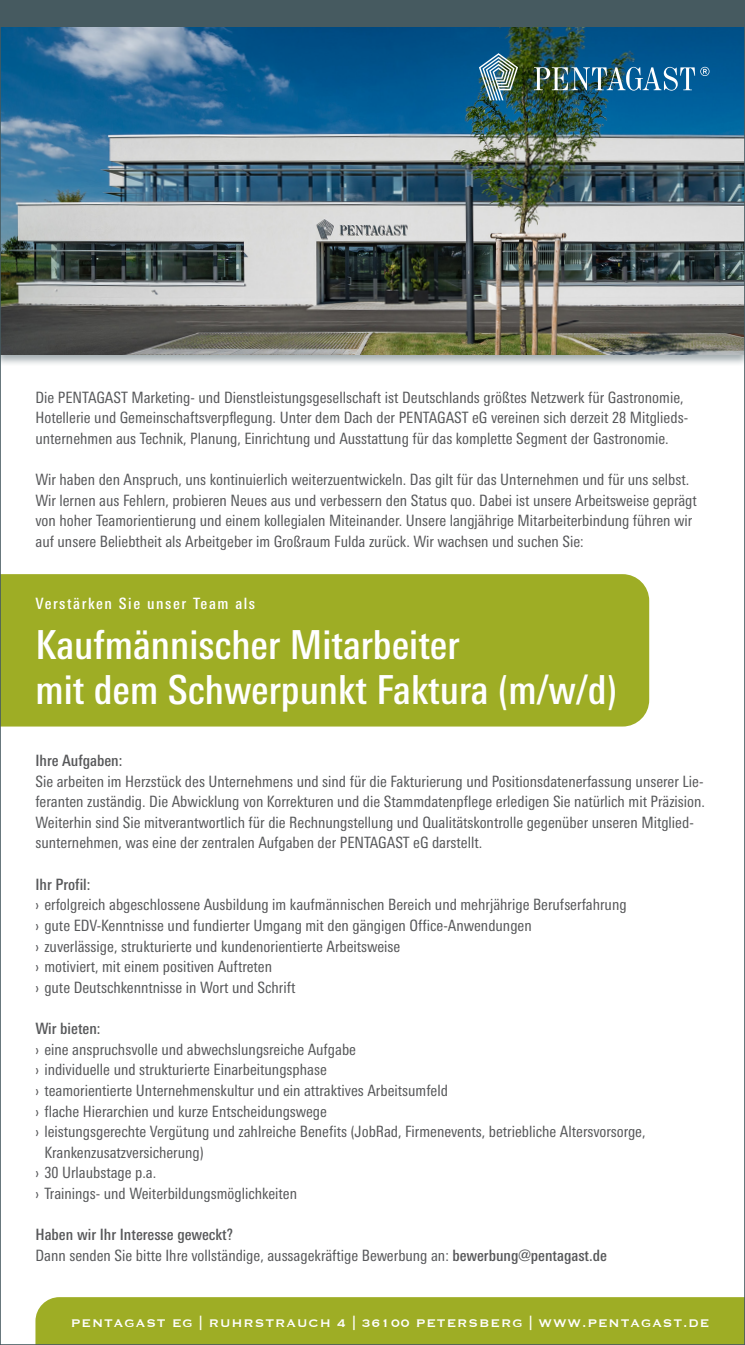
<style>
.page{position:relative;width:745px;height:1345px;background:#fff}
.page>*{position:absolute;margin:0;border:0;box-sizing:border-box;transform-origin:0 0}
.t1{font:500 condensed 40px/45px "Linotype Univers";color:#fff}
.t2{font:condensed 15.62px/20.6px "Linotype Univers";color:#57585a}
.t3{font:500 condensed 15.62px "Linotype Univers";color:#57585a}
.t4{font:500 condensed 15.62px "Linotype Univers";letter-spacing:.1em;color:#fff}
.t5{font:14.38px "Copperplate";letter-spacing:.065em;color:#fff}
.s1{font-weight:500}
.s2{font-family:"Linotype Univers";font-weight:500;font-stretch:condensed}
</style>
<div class="page">
<div style="left:2px;top:574px;width:646px;height:152px;background:#9ead25"></div>
<div style="left:0;top:25px;width:744px;height:342px;background:#465a60;opacity:.5"></div>
<img style="left:2px;top:27px;width:740px;height:327px">
<div style="left:0;top:0;width:744px;height:27px;background:#465a60"></div>
<img style="left:478px;top:53px;width:39px;height:47px">
<img style="left:533px;top:67px;width:176px;height:24px">
<div style="left:35px;top:1297px;width:707px;height:46px;background:#9ead25"></div>
<p class="t2" style="left:35px;top:386px;width:653px">Die PENTAGAST Marketing- und Dienstleistungsgesellschaft ist Deutschlands größtes Netzwerk für Gastronomie,<br>Hotellerie und Gemeinschaftsverpflegung. Unter dem Dach der PENTAGAST eG vereinen sich derzeit 28 Mitglieds&shy;unternehmen aus Technik, Planung, Einrichtung und Ausstattung für das komplette Segment der Gastronomie.</p>
<p class="t2" style="left:35px;top:469px;width:662px">Wir haben den Anspruch, uns kontinuierlich weiterzuentwickeln. Das gilt für das Unternehmen und für uns selbst.<br>Wir lernen aus Fehlern, probieren Neues aus und verbessern den Status quo. Dabei ist unsere Arbeitsweise geprägt von hoher Teamorientierung und einem kollegialen Miteinander. Unsere langjährige Mitarbeiterbindung führen wir auf unsere Beliebtheit als Arbeitgeber im Großraum Fulda zurück. Wir wachsen und suchen Sie:</p>
<p class="t4" style="left:35px;top:593px;width:221px">Verstärken Sie unser Team als</p>
<h1 class="t1" style="left:35px;top:621px;width:583px">Kaufmännischer Mitarbeiter<br>mit dem Schwerpunkt Faktura (m/w/d)</h1>
<p class="t3" style="left:35px;top:750px;width:88px">Ihre Aufgaben:</p>
<p class="t2" style="left:35px;top:770px;width:670px">Sie arbeiten im Herzstück des Unternehmens und sind für die Fakturierung und Positionsdatenerfassung unserer Lie&shy;feranten zuständig. Die Abwicklung von Korrekturen und die Stammdatenpflege erledigen Sie natürlich mit Präzision.<br>Weiterhin sind Sie mitverantwortlich für die Rechnungstellung und Qualitätskontrolle gegenüber unseren Mitglied&shy;sunternehmen, was eine der zentralen Aufgaben der PENTAGAST eG darstellt.</p>
<p class="t3" style="left:35px;top:874px;width:56px">Ihr Profil:</p>
<p class="t2" style="left:35px;top:894px;width:592px">› erfolgreich abgeschlossene Ausbildung im kaufmännischen Bereich und mehrjährige Berufserfahrung › gute EDV-Kenntnisse und fundierter Umgang mit den gängigen Office-Anwendungen<br>› zuverlässige, strukturierte und kundenorientierte Arbeitsweise<br>› motiviert, mit einem positiven Auftreten<br>› gute Deutschkenntnisse in Wort und Schrift</p>
<p class="t3" style="left:35px;top:1018px;width:67px">Wir bieten:</p>
<p class="t2" style="left:35px;top:1038px;width:322px">› eine anspruchsvolle und abwechslungsreiche Aufgabe</p>
<p class="t2" style="left:35px;top:1059px;width:293px">› individuelle und strukturierte Einarbeitungsphase</p>
<p class="t2" style="left:35px;top:1079px;width:413px">› teamorientierte Unternehmenskultur und ein attraktives Arbeitsumfeld</p>
<p class="t2" style="left:35px;top:1100px;width:293px">› flache Hierarchien und kurze Entscheidungswege</p>
<p class="t2" style="left:35px;top:1121px;width:611px">› leistungsgerechte Vergütung und zahlreiche Benefits (JobRad, Firmenevents, betriebliche Altersvorsorge,</p>
<p class="t2" style="left:44px;top:1141px;width:161px">Krankenzusatzversicherung)</p>
<p class="t2" style="left:35px;top:1162px;width:122px">› 30 Urlaubstage p.a.</p>
<p class="t2" style="left:35px;top:1183px;width:263px">› Trainings- und Weiterbildungsmöglichkeiten</p>
<p class="t2" style="left:35px;top:1224px;width:572px"><span class="s1">Haben wir Ihr Interesse geweckt?<br></span>Dann senden Sie bitte Ihre vollständige, aussagekräftige Bewerbung an: <span class="s1">bewerbung@pentagast.de</span></p>
<p class="t5" style="left:71px;top:1313px;width:639px">PENTAGAST EG <span class="s2">|</span> RUHRSTRAUCH 4 <span class="s2">|</span> 36100 PETERSBERG <span class="s2">|</span> WWW.PENTAGAST.DE</p>
</div>
